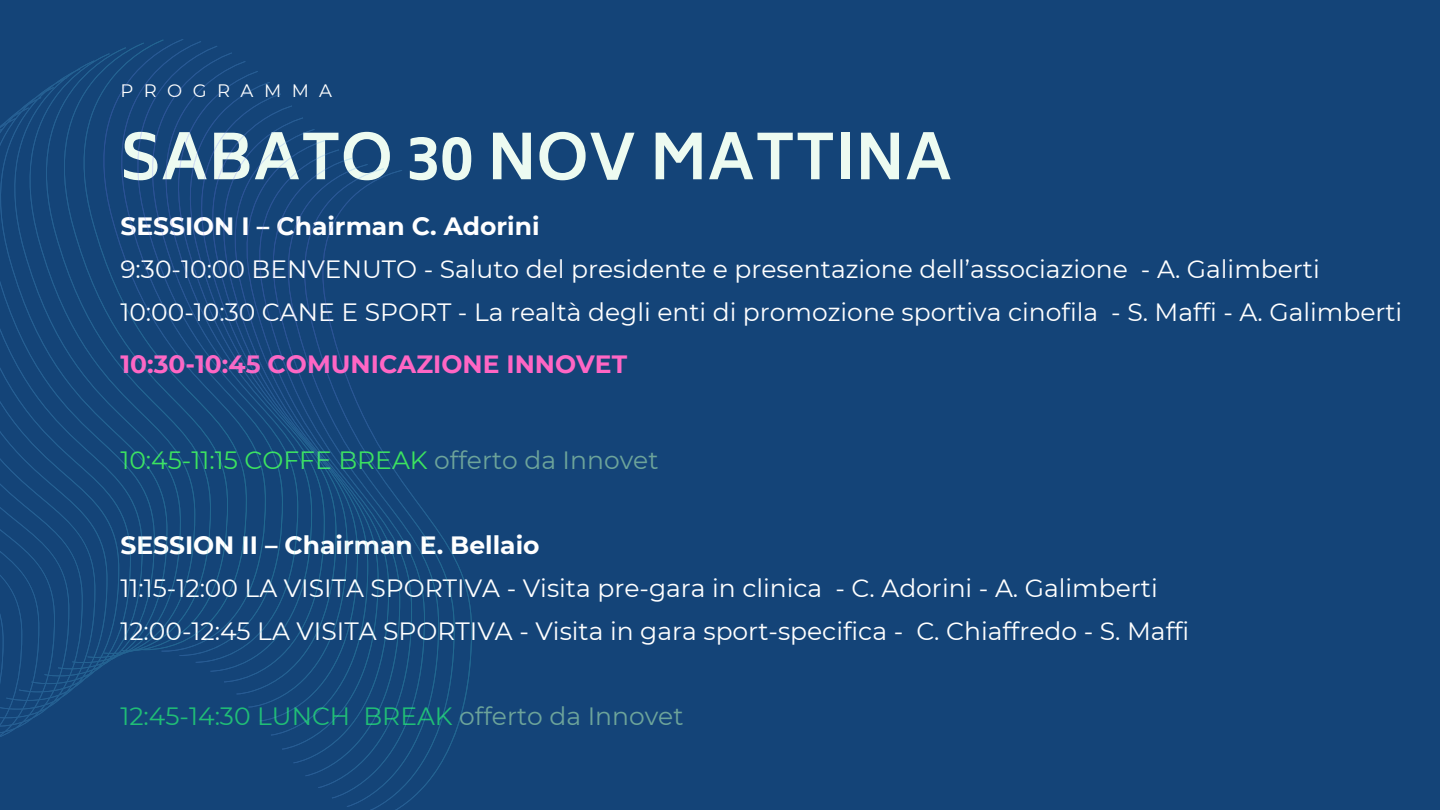
<style>
.page{position:relative;width:1440px;height:810px;background:#144478}
.page>*{position:absolute;margin:0;border:0;box-sizing:border-box;transform-origin:0 0}
.t1{font:700 61.4px "Biryani";color:#edfbf1}
.t2{font:25px/42.8px "Montserrat";color:#fff}
.t3{font:25px "Montserrat";color:#3ce35f}
.t4{font:25px "Montserrat";color:#20bd76}
.t5{font:700 25px "Montserrat";color:#ff66c4}
.t6{font:18px "Montserrat";letter-spacing:.58em;color:#fff}
.s1{font-weight:700}
.s2{color:#6da49a}
</style>
<div class="page">
<svg style="left:0;top:57px;width:119px;height:680px"></svg>
<svg style="left:101px;top:39px;width:82px;height:614px"></svg>
<svg style="left:119px;top:41px;width:82px;height:615px"></svg>
<svg style="left:135px;top:46px;width:97px;height:610px"></svg>
<svg style="left:150px;top:53px;width:82px;height:603px"></svg>
<svg style="left:163px;top:61px;width:83px;height:595px"></svg>
<svg style="left:176px;top:71px;width:82px;height:585px"></svg>
<svg style="left:188px;top:82px;width:93px;height:581px"></svg>
<svg style="left:199px;top:94px;width:93px;height:569px"></svg>
<svg style="left:210px;top:106px;width:82px;height:566px"></svg>
<svg style="left:221px;top:117px;width:82px;height:566px"></svg>
<svg style="left:230px;top:129px;width:85px;height:566px"></svg>
<svg style="left:242px;top:140px;width:85px;height:568px"></svg>
<svg style="left:255px;top:149px;width:84px;height:573px"></svg>
<svg style="left:268px;top:158px;width:85px;height:592px"></svg>
<svg style="left:283px;top:164px;width:85px;height:599px"></svg>
<svg style="left:300px;top:168px;width:84px;height:608px"></svg>
<svg style="left:318px;top:170px;width:154px;height:640px"></svg>
<h2 class="t6" style="left:120px;top:79px;width:213px">PROGRAMMA</h2>
<h2 class="t1" style="left:120px;top:122px;width:834px">SABATO 30 NOV MATTINA</h2>
<p class="t2" style="left:120px;top:205px;width:1283px"><span class="s1">SESSION I – Chairman C. Adorini<br></span>9:30-10:00 BENVENUTO - Saluto del presidente e presentazione dell’associazione - A. Galimberti<br>10:00-10:30 CANE E SPORT - La realtà degli enti di promozione sportiva cinofila - S. Maffi - A. Galimberti</p>
<p class="t5" style="left:120px;top:349px;width:508px">10:30-10:45 COMUNICAZIONE INNOVET</p>
<p class="t3" style="left:120px;top:445px;width:540px">10:45-11:15 COFFE BREAK <span class="s2">offerto da Innovet</span></p>
<h1 class="t2" style="left:120px;top:524px;width:1070px"><span class="s1">SESSION II – Chairman E. Bellaio<br></span>11:15-12:00 LA VISITA SPORTIVA - Visita pre-gara in clinica - C. Adorini - A. Galimberti<br>12:00-12:45 LA VISITA SPORTIVA - Visita in gara sport-specifica - C. Chiaffredo - S. Maffi</h1>
<h2 class="t4" style="left:120px;top:701px;width:565px">12:45-14:30 LUNCH BREAK <span class="s2">offerto da Innovet</span></h2>
</div>
